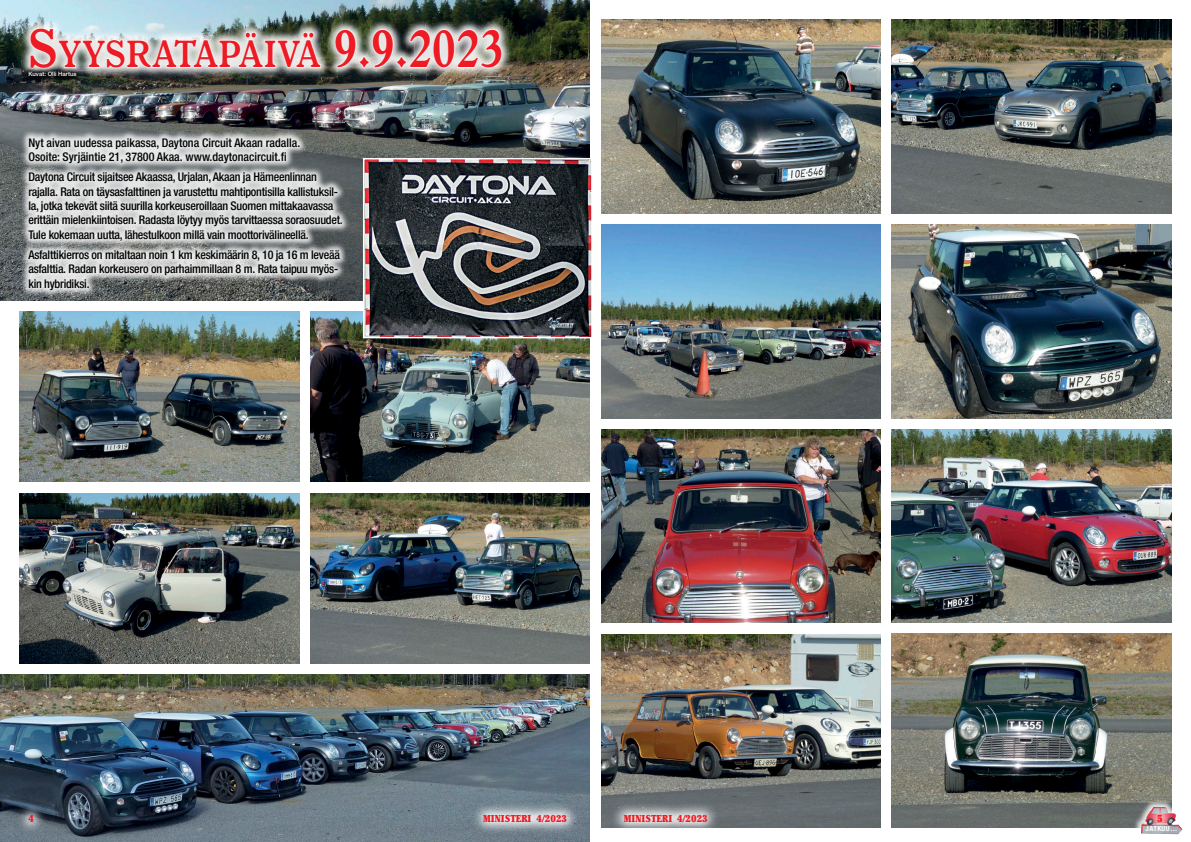
<style>
.page{position:relative;width:1191px;height:842px;background:#fff}
.page>*{position:absolute;margin:0;border:0;box-sizing:border-box;transform-origin:0 0}
.t1{font:700 37.8px "Italian Old Style MT Std";letter-spacing:.03em;color:#ec1b24;scale:.85 1}
.t2{font:500 condensed 12px/14.4px "Helvetica Neue LT Pro";letter-spacing:-.02em;color:#000}
.t3{font:500 condensed 12px/14.4px "Helvetica Neue LT Pro";color:#000}
.t4{font:900 condensed 10px "Cheltenham Std";color:#ec1b24}
.t5{font:700 condensed 7.2px "Helvetica Neue LT Pro";letter-spacing:.06em;color:#fff}
.t6{font:500 6px "Helvetica Neue LT Pro";color:#fff}
.s1{font-size:54px}
</style>
<div class="page">
<img style="left:601px;top:634px;width:279px;height:194px">
<img style="left:20px;top:312px;width:279px;height:170px">
<img style="left:0;top:0;width:590px;height:300px">
<div style="left:19px;top:17px;width:494px;height:62px;background:#fff;opacity:.9"></div>
<svg style="left:29px;top:27px;width:292px;height:42px"></svg>
<svg style="left:334px;top:28px;width:168px;height:41px"></svg>
<div style="left:20px;top:130px;width:330px;height:168px;background:#fff;opacity:.85"></div>
<img style="left:0;top:675px;width:590px;height:167px">
<img style="left:20px;top:493px;width:279px;height:170px">
<img style="left:310px;top:312px;width:280px;height:170px">
<img style="left:310px;top:493px;width:280px;height:170px">
<img style="left:601px;top:225px;width:279px;height:193px">
<img style="left:891px;top:20px;width:280px;height:193px">
<img style="left:601px;top:20px;width:279px;height:193px">
<img style="left:891px;top:225px;width:280px;height:193px">
<img style="left:891px;top:429px;width:280px;height:194px">
<img style="left:601px;top:429px;width:279px;height:194px">
<svg style="left:16px;top:801px;width:563px;height:34px;background:#66747f"></svg>
<img style="left:365px;top:160px;width:225px;height:176px">
<div style="left:363px;top:158px;width:229px;height:180px;border:1px solid #fff"></div>
<img style="left:891px;top:634px;width:280px;height:167px">
<div style="left:1133px;top:799px;width:57px;height:43px;background:#fff"></div>
<svg style="left:611px;top:801px;width:564px;height:34px"></svg>
<div style="left:22px;top:65px;width:61px;height:18px;background:#000;opacity:.95"></div>
<h1 class="t1" style="left:28px;top:30px;width:560px"><span class="s1">S</span>YYSRATAPÄIVÄ <span class="s1">9.9.2023</span></h1>
<p class="t6" style="left:28px;top:71px;width:50px">Kuvat: Olli Hartus</p>
<p class="t3" style="left:28px;top:135px;width:273px">Nyt aivan uudessa paikassa, Daytona Circuit Akaan radalla.<br>Osoite: Syrjäintie 21, 37800 Akaa. www.daytonacircuit.fi</p>
<p class="t2" style="left:28px;top:170px;width:316px">Daytona Circuit sijaitsee Akaassa, Urjalan, Akaan ja Hämeenlinnan rajalla. Rata on täysasfalttinen ja varustettu mahtipontisilla kallistuksil&shy;la, jotka tekevät siitä suurilla korkeuseroillaan Suomen mittakaavassa erittäin mielenkiintoisen. Radasta löytyy myös tarvittaessa soraosuudet.<br>Tule kokemaan uutta, lähestulkoon millä vain moottorivälineellä.</p>
<p class="t2" style="left:28px;top:247px;width:313px">Asfalttikierros on mitaltaan noin 1 km keskimäärin 8, 10 ja 16 m leveää asfalttia. Radan korkeusero on parhaimmillaan 8 m. Rata taipuu myös&shy;kin hybridiksi.</p>
<p class="t4" style="left:28px;top:812px;width:7px">4</p>
<p class="t4" style="left:483px;top:812px;width:14px">MINISTER</p>
<p class="t4" style="left:527px;top:812px;width:41px">I 4/2023</p>
<p class="t4" style="left:624px;top:812px;width:14px">MINISTER</p>
<p class="t4" style="left:668px;top:812px;width:41px">I 4/2023</p>
<p class="t4" style="left:1157px;top:812px;width:7px">5</p>
<p class="t5" style="left:1145px;top:824px;width:33px">JATKUU…</p>
</div>
